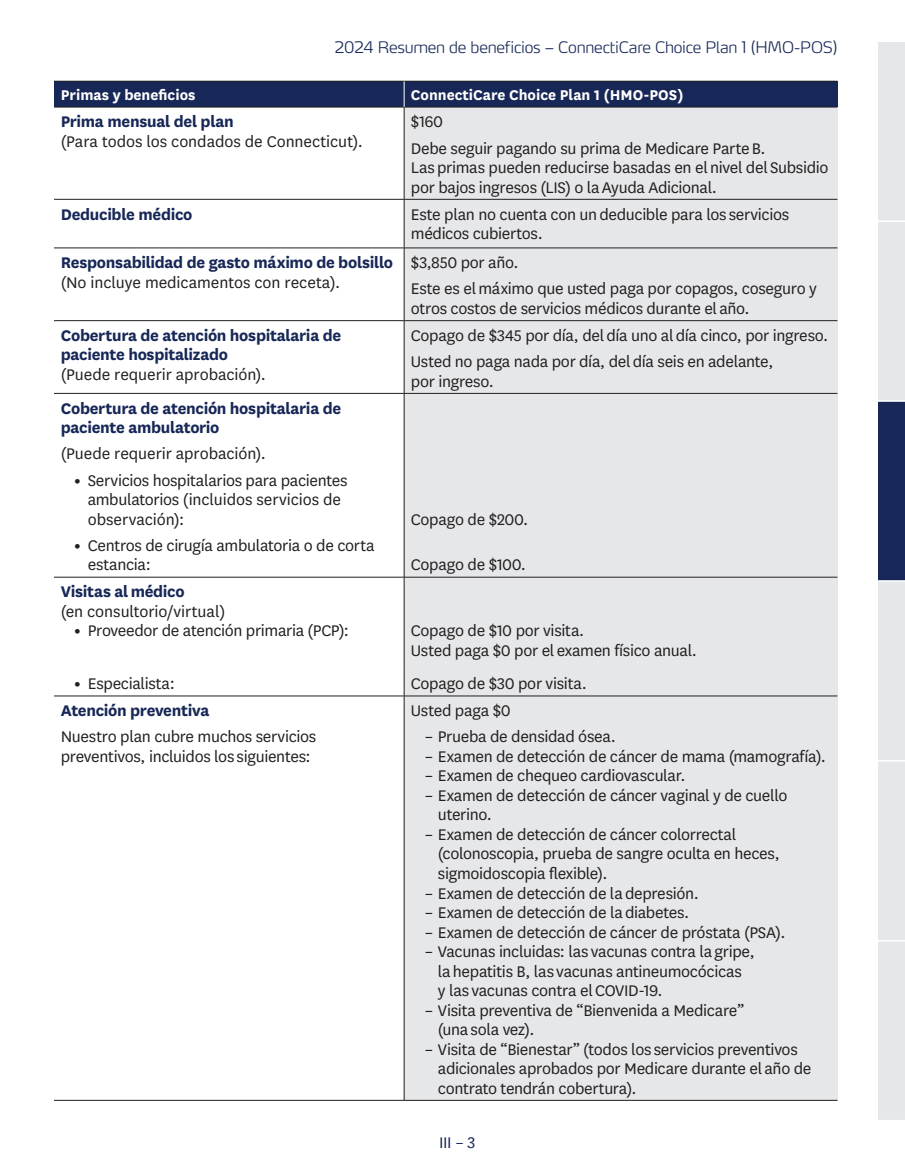
<style>
.page{position:relative;width:905px;height:1175px;background:#fff}
.page>*{position:absolute;margin:0;border:0;box-sizing:border-box;transform-origin:0 0}
.t1{font:18px/19.5px "National";letter-spacing:-.02em;color:#231f20}
.t2{font:700 18px/19.5px "National";letter-spacing:-.02em;color:#172757}
.t3{font:18px "National";color:#172757}
.t4{font:700 16.5px "National";color:#fff}
.t5{font:300 expanded 15.75px "Max Pro";letter-spacing:-.015em;color:#172757}
.s1{font-weight:800}
.s2{font-style:inherit}
</style>
<div class="page">
<svg style="left:878px;top:42px;width:26px;height:1077px;background:#c3c7d0"></svg>
<div style="left:404px;top:107px;width:433px;height:92px;background:#e6e7e9"></div>
<div style="left:404px;top:199px;width:433px;height:49px;background:#e6e7e9"></div>
<div style="left:404px;top:248px;width:433px;height:73px;background:#e6e7e9"></div>
<div style="left:404px;top:321px;width:433px;height:72px;background:#e6e7e9"></div>
<div style="left:404px;top:393px;width:433px;height:184px;background:#e6e7e9"></div>
<div style="left:404px;top:577px;width:433px;height:92px;background:#e6e7e9"></div>
<div style="left:404px;top:669px;width:433px;height:27px;background:#e6e7e9"></div>
<div style="left:404px;top:696px;width:433px;height:404px;background:#e6e7e9"></div>
<div style="left:404px;top:81px;width:433px;height:26px;background:#172757"></div>
<div style="left:54px;top:81px;width:350px;height:26px;background:#172757"></div>
<hr style="left:54px;top:107px;width:350px;height:1px;background:#231f20">
<hr style="left:404px;top:107px;width:433px;height:1px;background:#231f20">
<hr style="left:404px;top:107px;width:1px;height:92px;background:#231f20">
<hr style="left:54px;top:199px;width:350px;height:1px;background:#231f20">
<hr style="left:404px;top:199px;width:433px;height:1px;background:#231f20">
<hr style="left:404px;top:199px;width:1px;height:49px;background:#231f20">
<hr style="left:54px;top:248px;width:350px;height:1px;background:#231f20">
<hr style="left:404px;top:248px;width:433px;height:1px;background:#231f20">
<hr style="left:404px;top:248px;width:1px;height:72px;background:#231f20">
<hr style="left:54px;top:320px;width:350px;height:1px;background:#231f20">
<hr style="left:404px;top:320px;width:433px;height:1px;background:#231f20">
<hr style="left:404px;top:321px;width:1px;height:72px;background:#231f20">
<hr style="left:54px;top:393px;width:350px;height:1px;background:#231f20">
<hr style="left:404px;top:393px;width:433px;height:1px;background:#231f20">
<hr style="left:404px;top:393px;width:1px;height:184px;background:#231f20">
<hr style="left:54px;top:577px;width:350px;height:1px;background:#231f20">
<hr style="left:404px;top:577px;width:433px;height:1px;background:#231f20">
<hr style="left:404px;top:577px;width:1px;height:92px;background:#231f20">
<svg style="left:404px;top:669px;width:1px;height:26px"></svg>
<hr style="left:54px;top:695px;width:350px;height:1px;background:#231f20">
<hr style="left:404px;top:695px;width:433px;height:1px;background:#231f20">
<hr style="left:404px;top:696px;width:1px;height:404px;background:#231f20">
<hr style="left:54px;top:1100px;width:350px;height:1px;background:#231f20">
<hr style="left:404px;top:1100px;width:433px;height:1px;background:#231f20">
<hr style="left:404px;top:81px;width:433px;height:1px;background:#231f20">
<hr style="left:54px;top:81px;width:350px;height:1px;background:#231f20">
<svg style="left:404px;top:81px;width:1px;height:26px"></svg>
<p class="t5" style="left:334px;top:34px;width:504px">2024 Resumen de beneficios – ConnectiCare Choice Plan 1 (HMO-POS)</p>
<p class="t4" style="left:61px;top:84px;width:136px">Primas y beneficios</p>
<p class="t4" style="left:411px;top:84px;width:274px">ConnectiCare Choice Plan 1 (HMO-POS)</p>
<p class="t2" style="left:61px;top:111px;width:174px">Prima mensual del plan</p>
<p class="t1" style="left:61px;top:131px;width:304px">(Para todos los condados de Connecticut).</p>
<p class="t1" style="left:411px;top:111px;width:34px">$160</p>
<p class="t1" style="left:411px;top:137px;width:419px">Debe seguir pagando su prima de Medicare Parte B.<br>Las primas pueden reducirse basadas en el nivel del Subsidio por bajos ingresos (LIS) o la Ayuda Adicional.</p>
<p class="t2" style="left:61px;top:203px;width:133px">Deducible médico</p>
<p class="t1" style="left:411px;top:203px;width:380px">Este plan no cuenta con un deducible para los servicios médicos cubiertos.</p>
<p class="t2" style="left:61px;top:251px;width:334px">Responsabilidad de gasto máximo de bolsillo</p>
<p class="t1" style="left:61px;top:271px;width:281px">(No incluye medicamentos con receta).</p>
<p class="t1" style="left:411px;top:252px;width:109px">$3,850 por año.</p>
<p class="t1" style="left:411px;top:278px;width:407px">Este es el máximo que usted paga por copagos, coseguro y otros costos de servicios médicos durante el año.</p>
<p class="t2" style="left:61px;top:324px;width:282px">Cobertura de atención hospitalaria de paciente hospitalizado</p>
<p class="t1" style="left:61px;top:364px;width:207px">(Puede requerir aprobación).</p>
<p class="t2" style="left:61px;top:397px;width:282px">Cobertura de atención hospitalaria de paciente ambulatorio</p>
<p class="t1" style="left:61px;top:443px;width:207px">(Puede requerir aprobación).</p>
<p class="t1" style="left:88px;top:469px;width:261px;text-indent:-14px"><span class="s1">•</span> Servicios hospitalarios para pacientes ambulatorios (incluidos servicios de observación):</p>
<p class="t1" style="left:88px;top:535px;width:288px;text-indent:-14px"><span class="s1">•</span> Centros de cirugía ambulatoria o de corta estancia:</p>
<p class="t2" style="left:61px;top:581px;width:125px">Visitas al médico</p>
<p class="t1" style="left:61px;top:601px;width:166px">(en consultorio/virtual)</p>
<p class="t1" style="left:74px;top:620px;width:276px"><span class="s1">•</span> Proveedor de atención primaria (PCP):</p>
<p class="t1" style="left:74px;top:673px;width:102px"><span class="s1">•</span> Especialista:</p>
<p class="t2" style="left:61px;top:699px;width:150px">Atención preventiva</p>
<p class="t1" style="left:61px;top:726px;width:257px">Nuestro plan cubre muchos servicios preventivos, incluidos los siguientes:</p>
<p class="t1" style="left:411px;top:325px;width:419px">Copago de $345 por día, del día uno al día cinco, por ingreso.</p>
<p class="t1" style="left:411px;top:351px;width:364px">Usted no paga nada por día, del día seis en adelante, por ingreso.</p>
<p class="t1" style="left:411px;top:508px;width:119px">Copago de $200.</p>
<p class="t1" style="left:411px;top:554px;width:116px">Copago de $100.</p>
<p class="t1" style="left:411px;top:620px;width:175px">Copago de $10 por visita.</p>
<p class="t1" style="left:411px;top:640px;width:287px">Usted paga $0 por el examen físico anual.</p>
<p class="t1" style="left:411px;top:673px;width:177px">Copago de $30 por visita.</p>
<p class="t1" style="left:411px;top:700px;width:101px">Usted paga $0</p>
<p class="t1" style="left:424px;top:726px;width:193px"><span class="s2">–</span> Prueba de densidad ósea.</p>
<p class="t1" style="left:424px;top:746px;width:403px"><span class="s2">–</span> Examen de detección de cáncer de mama (mamografía).</p>
<p class="t1" style="left:424px;top:765px;width:262px"><span class="s2">–</span> Examen de chequeo cardiovascular.</p>
<p class="t1" style="left:438px;top:785px;width:351px;text-indent:-14px"><span class="s2">–</span> Examen de detección de cáncer vaginal y de cuello uterino.</p>
<p class="t1" style="left:438px;top:824px;width:343px;text-indent:-14px"><span class="s2">–</span> Examen de detección de cáncer colorrectal (colonoscopia, prueba de sangre oculta en heces, sigmoidoscopia flexible).</p>
<p class="t1" style="left:424px;top:882px;width:276px"><span class="s2">–</span> Examen de detección de la depresión.</p>
<p class="t1" style="left:424px;top:902px;width:266px"><span class="s2">–</span> Examen de detección de la diabetes.</p>
<p class="t1" style="left:424px;top:921px;width:362px"><span class="s2">–</span> Examen de detección de cáncer de próstata (PSA).</p>
<p class="t1" style="left:438px;top:941px;width:318px;text-indent:-14px"><span class="s2">–</span> Vacunas incluidas: las vacunas contra la gripe, la hepatitis B, las vacunas antineumocócicas<br>y las vacunas contra el COVID-19.</p>
<p class="t1" style="left:438px;top:999px;width:308px;text-indent:-14px"><span class="s2">–</span> Visita preventiva de “Bienvenida a Medicare” (una sola vez).</p>
<p class="t1" style="left:438px;top:1038px;width:375px;text-indent:-14px"><span class="s2">–</span> Visita de “Bienestar” (todos los servicios preventivos adicionales aprobados por Medicare durante el año de contrato tendrán cobertura).</p>
<p class="t3" style="left:439px;top:1130px;width:37px">III – 3</p>
</div>
